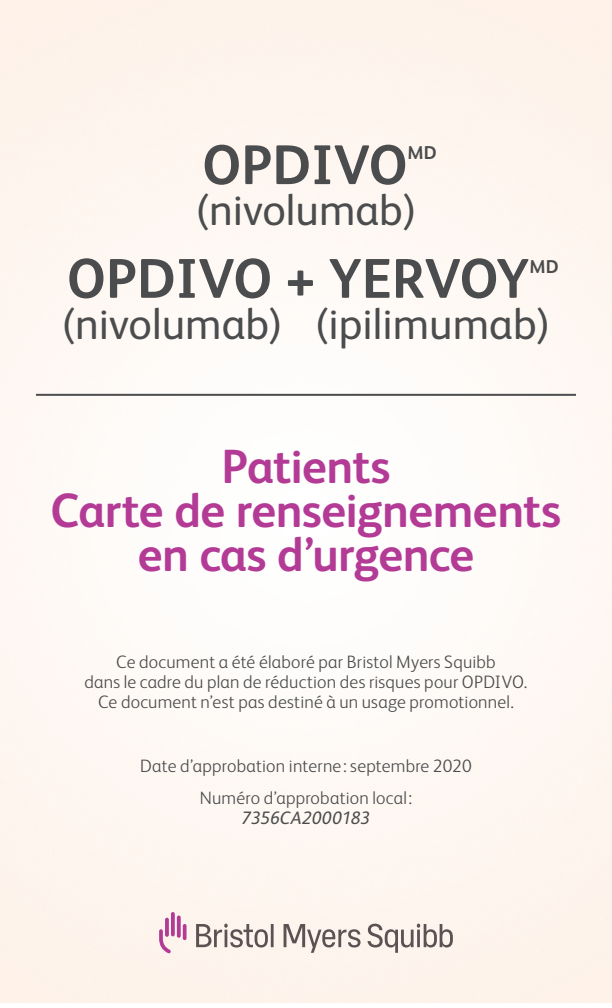
<style>
.page{position:relative;width:612px;height:1008px;background:#fff}
.page>*{position:absolute;margin:0;border:0;box-sizing:border-box;transform-origin:0 0}
.t1{font:700 56px "BMS Humanity";color:#4b4c4d}
.t2{font:700 48px/44px "BMS Humanity";letter-spacing:-.015em;color:#b33b96;text-align:center}
.t3{font:44px "BMS Humanity";color:#4b4c4d}
.t4{font:700 18.8px "BMS Humanity";color:#4b4c4d}
.t5{font:300 18px/20px "BMS Humanity";letter-spacing:.015em;color:#4b4c4d;text-align:center}
.t6{font:italic 18px "BMS Humanity";letter-spacing:-.005em;color:#4b4c4d}
</style>
<div class="page">
<svg style="left:159px;top:912px;width:28px;height:41px"></svg>
<svg style="left:196px;top:924px;width:257px;height:29px;background:#d0c6c1"></svg>
<hr style="left:36px;top:394px;width:540px;height:2px;background:#4b4c4d">
<h1 class="t1" style="left:202px;top:126px;width:207px">OPDIVO</h1>
<p class="t4" style="left:408px;top:140px;width:31px">MD</p>
<h3 class="t3" style="left:195px;top:179px;width:224px">(nivolumab)</h3>
<h1 class="t1" style="left:67px;top:239px;width:464px">OPDIVO + YERVOY</h1>
<p class="t4" style="left:529px;top:253px;width:31px">MD</p>
<h3 class="t3" style="left:61px;top:292px;width:492px">(nivolumab) (ipilimumab)</h3>
<h2 class="t2" style="left:51px;top:442px;width:512px">Patients<br>Carte de renseignements en cas d’urgence</h2>
<p class="t5" style="left:85px;top:651px;width:444px">Ce document a été élaboré par Bristol Myers Squibb<br>dans le cadre du plan de réduction des risques pour OPDIVO.<br>Ce document n’est pas destiné à un usage promotionnel.</p>
<p class="t5" style="left:140px;top:749px;width:333px;line-height:32px">Date d’approbation interne : septembre 2020<br>Numéro d’approbation local :</p>
<p class="t6" style="left:242px;top:805px;width:130px">7356CA2000183</p>
</div>
